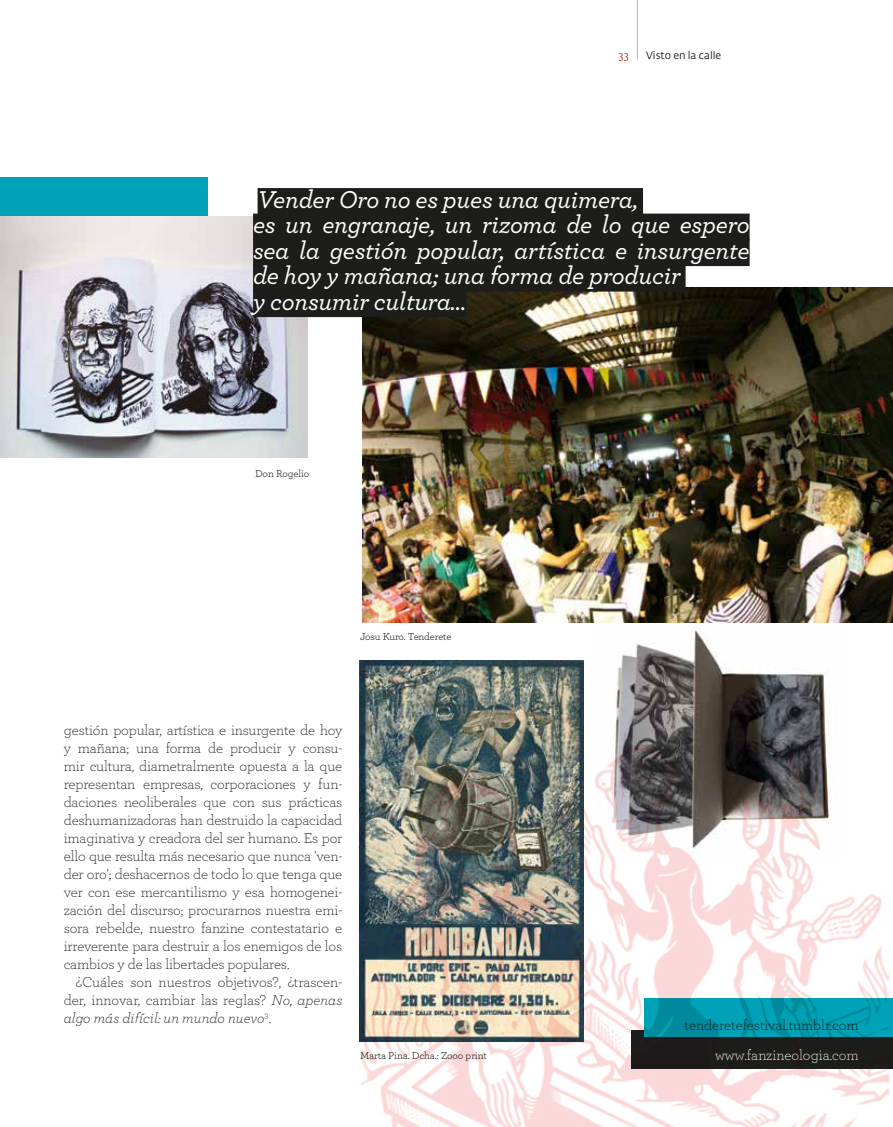
<style>
.page{position:relative;width:893px;height:1127px;background:#fff}
.page>*{position:absolute;margin:0;border:0;box-sizing:border-box;transform-origin:0 0}
.t1{font:italic 500 25.5px/25.5px "Archer";letter-spacing:-.01em;color:#fff}
.t2{font:300 15px/18px "Archer";letter-spacing:-.01em;color:#1d1d1b;text-align:justify}
.t3{font:300 15px "Archer";color:#fff}
.t4{font:10.5px "Archer";letter-spacing:-.01em;color:#1d1d1b}
.t5{font:10.5px "Fedra Sans Pro";color:#1d1d1b}
.t6{font:10.5px "Fedra Sans Pro";color:#b32012}
.s1{font-style:italic}
</style>
<div class="page">
<hr style="left:637px;top:0;width:1px;height:59px;background:#b6b7b3">
<div style="left:0;top:177px;width:207px;height:114px;background:#00a2b7"></div>
<img style="left:0;top:216px;width:308px;height:242px">
<div style="left:645px;top:999px;width:248px;height:38px;background:#00a2b7"></div>
<img style="left:597px;top:622px;width:244px;height:107px">
<img style="left:359px;top:660px;width:224px;height:69px">
<img style="left:362px;top:287px;width:531px;height:335px">
<div style="left:258px;top:188px;width:385px;height:27px;background:#1d1d1b"></div>
<div style="left:253px;top:214px;width:497px;height:27px;background:#1d1d1b"></div>
<div style="left:253px;top:239px;width:497px;height:27px;background:#1d1d1b"></div>
<div style="left:253px;top:265px;width:433px;height:27px;background:#1d1d1b"></div>
<div style="left:253px;top:290px;width:213px;height:27px;background:#1d1d1b"></div>
<img style="left:359px;top:729px;width:529px;height:398px">
<p class="t6" style="left:618px;top:49px;width:12px">33</p>
<p class="t5" style="left:646px;top:49px;width:77px">Visto en la calle</p>
<h1 class="t1" style="left:253px;top:185px;width:498px">Vender Oro no es pues una quimera,<br>es un engranaje, un rizoma de lo que espero sea la gestión popular, artística e insurgente de hoy y mañana; una forma de producir<br>y consumir cultura…</h1>
<p class="t4" style="left:255px;top:466px;width:56px">Don Rogelio</p>
<p class="t4" style="left:360px;top:629px;width:93px">Josu Kuro. Tenderete</p>
<p class="t2" style="left:64px;top:720px;width:280px">gestión popular, artística e insurgente de hoy y mañana; una forma de producir y consu&shy;mir cultura, diametralmente opuesta a la que representan empresas, corporaciones y fun&shy;daciones neoliberales que con sus prácticas deshumanizadoras han destruido la capacidad imaginativa y creadora del ser humano. Es por ello que resulta más necesario que nunca 'ven&shy;der oro'; deshacernos de todo lo que tenga que ver con ese mercantilismo y esa homogenei&shy;zación del discurso; procurarnos nuestra emi&shy;sora rebelde, nuestro fanzine contestatario e irreverente para destruir a los enemigos de los cambios y de las libertades populares.</p>
<p class="t2" style="left:64px;top:972px;width:280px;text-indent:12px">¿Cuáles son nuestros objetivos?, ¿trascen&shy;der, innovar, cambiar las reglas? <span class="s1">No, apenas algo más difícil: un mundo nuevo</span><sup>3</sup>.</p>
<p class="t4" style="left:360px;top:1048px;width:128px">Marta Pina. Dcha.: Zooo print</p>
<p class="t2" style="left:685px;top:1015px;width:176px">tenderetefestival.tumblr.com</p>
<p class="t3" style="left:715px;top:1045px;width:145px">www.fanzineologia.com</p>
</div>
